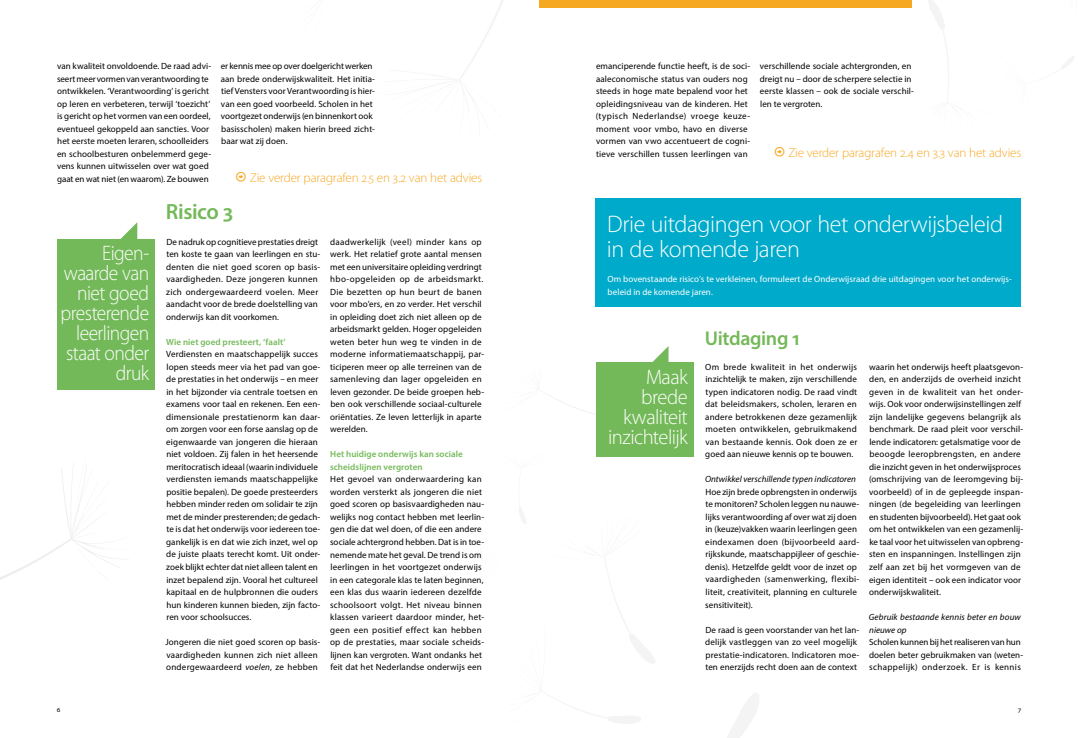
<style>
.page{position:relative;width:1078px;height:738px;background:#fff}
.page>*{position:absolute;margin:0;border:0;box-sizing:border-box;transform-origin:0 0}
.t1{font:300 24px/25px "Myriad Pro";letter-spacing:-.015em;color:#fff}
.t2{font:600 22px "Myriad Pro";letter-spacing:-.02em;color:#74b959}
.t3{font:300 21px/20px "Myriad Pro";letter-spacing:-.03em;color:#fff;text-align:right;scale:.93 1}
.t4{font:300 21px/20px "Myriad Pro";letter-spacing:-.03em;color:#fff;text-align:right}
.t5{font:600 20px "Myriad Pro";letter-spacing:-.02em;color:#74b959}
.t6{font:300 13px "Myriad Pro";letter-spacing:-.015em;color:#f7a823}
.t7{font:9px/12.5px "Myriad Pro";letter-spacing:.01em;color:#000}
.t8{font:9px/12.5px "Myriad Pro";letter-spacing:.005em;color:#fff}
.t9{font:600 9px/12.5px "Myriad Pro";letter-spacing:.005em;color:#74b959}
.t10{font:italic 9px/12.5px "Myriad Pro";letter-spacing:.005em;color:#000}
.t11{font:7px "Myriad Pro";color:#000}
.s1{font-style:italic}
</style>
<div class="page">
<svg style="left:929px;top:0;width:20px;height:82px"></svg>
<svg style="left:1061px;top:56px;width:13px;height:13px"></svg>
<svg style="left:0;top:468px;width:120px;height:112px"></svg>
<svg style="left:430px;top:449px;width:329px;height:288px"></svg>
<div style="left:57px;top:238px;width:97px;height:151px;background:#74b959"></div>
<svg style="left:119px;top:222px;width:18px;height:17px"></svg>
<div style="left:595px;top:362px;width:98px;height:95px;background:#74b959"></div>
<svg style="left:652px;top:346px;width:16px;height:16px"></svg>
<div style="left:595px;top:198px;width:425px;height:109px;background:#00aaca"></div>
<div style="left:539px;top:0;width:372px;height:8px;background:#f7a823"></div>
<p class="t7" style="left:57px;top:60px;width:155px">van kwaliteit onvoldoende. De raad advi&shy;seert meer vormen van verantwoording te ontwikkelen. ‘Verantwoording’ is gericht op leren en verbeteren, terwijl ‘toezicht’ is gericht op het vormen van een oordeel, eventueel gekoppeld aan sancties. Voor het eerste moeten leraren, schoolleiders en schoolbesturen onbelemmerd gege&shy;vens kunnen uitwisselen over wat goed gaat en wat niet (en waarom). Ze bouwen</p>
<p class="t7" style="left:221px;top:60px;width:155px">er kennis mee op over doelgericht werken aan brede onderwijskwaliteit. Het initia&shy;tief Vensters voor Verantwoording is hier&shy;van een goed voorbeeld. Scholen in het voortgezet onderwijs (en binnenkort ook basisscholen) maken hierin breed zicht&shy;baar wat zij doen.</p>
<h3 class="t6" style="left:250px;top:170px;width:234px">Zie verder paragrafen 2.5 en 3.2 van het advies</h3>
<h3 class="t3" style="left:61px;top:243px;width:97px">Eigen&shy;waarde van niet goed presterende leerlingen staat onder druk</h3>
<h2 class="t2" style="left:166px;top:198px;width:69px">Risico 3</h2>
<p class="t7" style="left:166px;top:235px;width:155px">De nadruk op cognitieve prestaties dreigt ten koste te gaan van leerlingen en stu&shy;denten die niet goed scoren op basis&shy;vaardigheden. Deze jongeren kunnen zich ondergewaardeerd voelen. Meer aandacht voor de brede doelstelling van onderwijs kan dit voorkomen.</p>
<p class="t9" style="left:166px;top:335px;width:121px">Wie niet goed presteert, ‘faalt’</p>
<p class="t7" style="left:166px;top:347px;width:155px">Verdiensten en maatschappelijk succes lopen steeds meer via het pad van goe&shy;de prestaties in het onderwijs – en meer in het bijzonder via centrale toetsen en examens voor taal en rekenen. Een een&shy;dimensionale prestatienorm kan daar&shy;om zorgen voor een forse aanslag op de eigenwaarde van jongeren die hieraan niet voldoen. Zij falen in het heersende meritocratisch ideaal (waarin individuele verdiensten iemands maatschappelijke positie bepalen). De goede presteerders hebben minder reden om solidair te zijn met de minder presterenden; de gedach&shy;te is dat het onderwijs voor iedereen toe&shy;gankelijk is en dat wie zich inzet, wel op de juiste plaats terecht komt. Uit onder&shy;zoek blijkt echter dat niet alleen talent en inzet bepalend zijn. Vooral het cultureel kapitaal en de hulpbronnen die ouders hun kinderen kunnen bieden, zijn facto&shy;ren voor schoolsucces.</p>
<p class="t7" style="left:165px;top:635px;width:156px">Jongeren die niet goed scoren op basis&shy;vaardigheden kunnen zich niet alleen ondergewaardeerd <span class="s1">voelen</span>, ze hebben</p>
<p class="t7" style="left:330px;top:235px;width:155px">daadwerkelijk (veel) minder kans op werk. Het relatief grote aantal mensen met een universitaire opleiding verdringt hbo-opgeleiden op de arbeidsmarkt.<br>Die bezetten op hun beurt de banen voor mbo’ers, en zo verder. Het verschil in opleiding doet zich niet alleen op de arbeidsmarkt gelden. Hoger opgeleiden weten beter hun weg te vinden in de moderne informatiemaatschappij, par&shy;ticiperen meer op alle terreinen van de samenleving dan lager opgeleiden en leven gezonder. De beide groepen heb&shy;ben ook verschillende sociaal-culturele oriëntaties. Ze leven letterlijk in aparte werelden.</p>
<p class="t9" style="left:330px;top:447px;width:134px">Het huidige onderwijs kan sociale scheidslijnen vergroten</p>
<p class="t7" style="left:330px;top:472px;width:155px">Het gevoel van onderwaardering kan worden versterkt als jongeren die niet goed scoren op basisvaardigheden nau&shy;welijks nog contact hebben met leerlin&shy;gen die dat wel doen, of die een andere sociale achtergrond hebben. Dat is in toe&shy;nemende mate het geval. De trend is om leerlingen in het voortgezet onderwijs in een categorale klas te laten beginnen, een klas dus waarin iedereen dezelfde schoolsoort volgt. Het niveau binnen klassen varieert daardoor minder, het&shy;geen een positief effect kan hebben op de prestaties, maar sociale scheids&shy;lijnen kan vergroten. Want ondanks het feit dat het Nederlandse onderwijs een</p>
<p class="t7" style="left:595px;top:60px;width:156px">emanciperende functie heeft, is de soci&shy;aaleconomische status van ouders nog steeds in hoge mate bepalend voor het opleidingsniveau van de kinderen. Het (typisch Nederlandse) vroege keuze&shy;moment voor vmbo, havo en diverse vormen van vwo accentueert de cogni&shy;tieve verschillen tussen leerlingen van</p>
<p class="t7" style="left:759px;top:60px;width:155px">verschillende sociale achtergronden, en dreigt nu – door de scherpere selectie in eerste klassen – ook de sociale verschil&shy;len te vergroten.</p>
<h3 class="t6" style="left:788px;top:145px;width:234px">Zie verder paragrafen 2.4 en 3.3 van het advies</h3>
<h1 class="t1" style="left:607px;top:211px;width:397px">Drie uitdagingen voor het onderwijsbeleid in de komende jaren</h1>
<p class="t8" style="left:607px;top:272px;width:406px">Om bovenstaande risico’s te verkleinen, formuleert de Onderwijsraad drie uitdagingen voor het onderwijs&shy;beleid in de komende jaren.</p>
<h3 class="t4" style="left:608px;top:366px;width:81px">Maak brede kwaliteit inzichtelijk</h3>
<h3 class="t5" style="left:704px;top:325px;width:97px">Uitdaging 1</h3>
<p class="t7" style="left:705px;top:360px;width:153px;text-align:justify">Om brede kwaliteit in het onderwijs inzichtelijk te maken, zijn verschillende typen indicatoren nodig. De raad vindt dat beleidsmakers, scholen, leraren en andere betrokkenen deze gezamenlijk moeten ontwikkelen, gebruikmakend van bestaande kennis. Ook doen ze er goed aan nieuwe kennis op te bouwen.</p>
<p class="t10" style="left:704px;top:472px;width:152px">Ontwikkel verschillende typen indicatoren</p>
<p class="t7" style="left:705px;top:485px;width:155px">Hoe zijn brede opbrengsten in onderwijs te monitoren? Scholen leggen nu nauwe&shy;lijks verantwoording af over wat zij doen in (keuze)vakken waarin leerlingen geen eindexamen doen (bijvoorbeeld aard&shy;rijkskunde, maatschappijleer of geschie&shy;denis). Hetzelfde geldt voor de inzet op vaardigheden (samenwerking, flexibi&shy;liteit, creativiteit, planning en culturele sensitiviteit).</p>
<p class="t7" style="left:705px;top:622px;width:155px">De raad is geen voorstander van het lan&shy;delijk vastleggen van zo veel mogelijk prestatie-indicatoren. Indicatoren moe&shy;ten enerzijds recht doen aan de context</p>
<p class="t7" style="left:868px;top:360px;width:156px">waarin het onderwijs heeft plaatsgevon&shy;den, en anderzijds de overheid inzicht geven in de kwaliteit van het onder&shy;wijs. Ook voor onderwijsinstellingen zelf zijn landelijke gegevens belangrijk als benchmark. De raad pleit voor verschil&shy;lende indicatoren: getalsmatige voor de beoogde leeropbrengsten, en andere die inzicht geven in het onderwijsproces (omschrijving van de leeromgeving bij&shy;voorbeeld) of in de gepleegde inspan&shy;ningen (de begeleiding van leerlingen en studenten bijvoorbeeld). Het gaat ook om het ontwikkelen van een gezamenlij&shy;ke taal voor het uitwisselen van opbreng&shy;sten en inspanningen. Instellingen zijn zelf aan zet bij het vormgeven van de eigen identiteit – ook een indicator voor onderwijskwaliteit.</p>
<p class="t10" style="left:868px;top:610px;width:153px">Gebruik bestaande kennis beter en bouw nieuwe op</p>
<p class="t7" style="left:868px;top:635px;width:156px">Scholen kunnen bij het realiseren van hun doelen beter gebruikmaken van (weten&shy;schappelijk) onderzoek. Er is kennis</p>
<p class="t11" style="left:57px;top:704px;width:5px">6</p>
<p class="t11" style="left:1017px;top:705px;width:4px">7</p>
</div>
